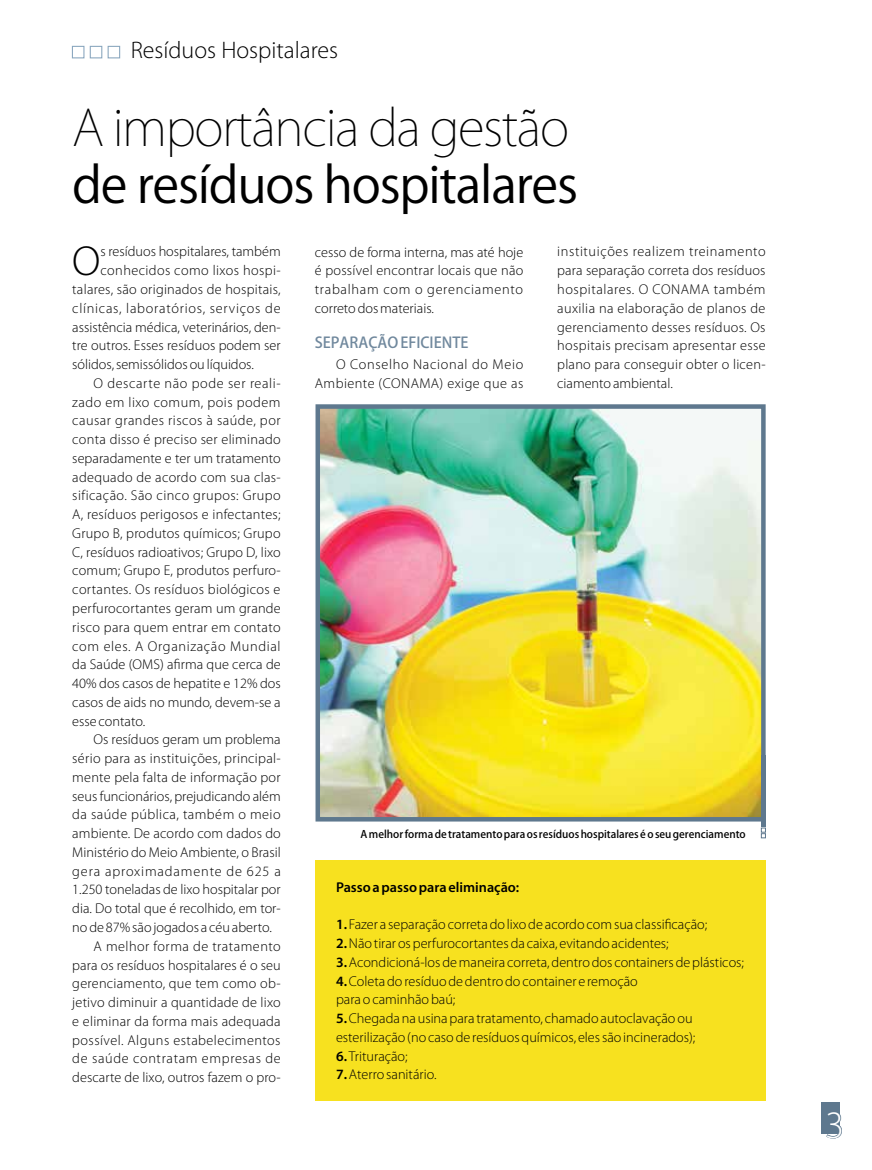
<style>
.page{position:relative;width:872px;height:1170px;background:#fff}
.page>*{position:absolute;margin:0;border:0;box-sizing:border-box;transform-origin:0 0}
.t1{font:49.5px "Koz Go Pro";letter-spacing:-.025em;color:#000}
.t2{font:200 49.5px "Koz Go Pro";letter-spacing:-.03em;color:#000}
.t3{font:300 42px "Myriad Pro";color:#000}
.t4{font:300 39px "Myriad Pro";color:#fff}
.t5{font:300 24px "Myriad Pro";color:#000}
.t6{font:500 15px "Koz Go Pro";color:#70889d}
.t7{font:300 14.25px/18.8px "Myriad Pro";letter-spacing:.005em;color:#000;text-align:justify}
.t8{font:300 14.25px/18.8px "Myriad Pro";letter-spacing:.03em;color:#000;text-align:right}
.t9{font:300 14.25px "Myriad Pro";letter-spacing:.035em;color:#000}
.t10{font:300 14.25px "Myriad Pro";letter-spacing:.025em;color:#000}
.t11{font:300 14.25px "Myriad Pro";letter-spacing:.045em;color:#000}
.t12{font:300 14.25px "Myriad Pro";letter-spacing:.05em;color:#000}
.t13{font:600 14.25px "Myriad Pro";color:#000}
.t14{font:300 14.25px "Myriad Pro";letter-spacing:.04em;color:#000}
.t15{font:300 14.25px "Myriad Pro";letter-spacing:.06em;color:#000}
.t16{font:500 10.5px "Koz Go Pro";color:#000}
.s1{font-weight:600}
</style>
<div class="page">
<div style="left:821px;top:1102px;width:19px;height:31px;background:#5e788e"></div>
<svg style="left:825px;top:1114px;width:17px;height:24px"></svg>
<div style="left:72px;top:46px;width:12px;height:12px;border:1px solid #89a6be"></div>
<div style="left:90px;top:46px;width:12px;height:12px;border:1px solid #89a6be"></div>
<div style="left:108px;top:46px;width:12px;height:12px;border:1px solid #89a6be"></div>
<img style="left:320px;top:409px;width:440px;height:407px">
<div style="left:315px;top:404px;width:450px;height:417px;border:4px solid #5e788e"></div>
<div style="left:315px;top:859px;width:450px;height:241px;background:#f7e11f"></div>
<hr style="left:761px;top:755px;width:4px;height:71px;background:#5e788e">
<svg style="left:761px;top:827px;width:4px;height:11px"></svg>
<h3 class="t5" style="left:131px;top:36px;width:209px">Resíduos Hospitalares</h3>
<h1 class="t2" style="left:72px;top:95px;width:498px">A importância da gestão</h1>
<h1 class="t1" style="left:72px;top:153px;width:507px">de resíduos hospitalares</h1>
<h2 class="t3" style="left:72px;top:236px;width:30px">O</h2>
<p class="t7" style="left:101px;top:242px;width:182px">s resíduos hospitalares, também</p>
<p class="t7" style="left:315px;top:242px;width:210px">cesso de forma interna, mas até hoje é possível encontrar locais que não trabalham com o gerenciamento correto dos materiais.</p>
<p class="t6" style="left:315px;top:333px;width:155px">Separação eficiente</p>
<p class="t8" style="left:315px;top:355px;width:210px">O Conselho Nacional do Meio<br>Ambiente (CONAMA) exige que as</p>
<p class="t7" style="left:557px;top:242px;width:210px">instituições realizem treinamento para separação correta dos resíduos hospitalares. O CONAMA também auxilia na elaboração de planos de gerenciamento desses resíduos. Os hospitais precisam apresentar esse plano para conseguir obter o licen&shy;ciamento ambiental.</p>
<p class="t8" style="left:101px;top:261px;width:182px">conhecidos como lixos hospi-</p>
<p class="t7" style="left:72px;top:280px;width:210px">talares, são originados de hospitais,</p>
<p class="t12" style="left:72px;top:299px;width:210px">clínicas, laboratórios, serviços de</p>
<p class="t7" style="left:72px;top:317px;width:210px">assistência médica, veterinários, den-</p>
<p class="t7" style="left:72px;top:336px;width:210px">tre outros. Esses resíduos podem ser</p>
<p class="t7" style="left:72px;top:355px;width:183px">sólidos, semissólidos ou líquidos.</p>
<p class="t14" style="left:94px;top:374px;width:189px">O descarte não pode ser reali-</p>
<p class="t9" style="left:72px;top:393px;width:210px">zado em lixo comum, pois podem</p>
<p class="t9" style="left:72px;top:412px;width:210px">causar grandes riscos à saúde, por</p>
<p class="t7" style="left:72px;top:430px;width:210px">conta disso é preciso ser eliminado</p>
<p class="t7" style="left:72px;top:448px;width:210px">separadamente e ter um tratamento</p>
<p class="t7" style="left:72px;top:467px;width:210px">adequado de acordo com sua clas-</p>
<p class="t8" style="left:72px;top:486px;width:210px">sificação. São cinco grupos: Grupo</p>
<p class="t7" style="left:72px;top:505px;width:210px">A, resíduos perigosos e infectantes;</p>
<p class="t7" style="left:72px;top:523px;width:210px">Grupo B, produtos químicos; Grupo</p>
<p class="t7" style="left:72px;top:542px;width:210px">C, resíduos radioativos; Grupo D, lixo</p>
<p class="t7" style="left:72px;top:561px;width:210px">comum; Grupo E, produtos perfuro-</p>
<p class="t10" style="left:72px;top:581px;width:210px">cortantes. Os resíduos biológicos e</p>
<p class="t7" style="left:72px;top:598px;width:210px">perfurocortantes geram um grande</p>
<p class="t10" style="left:72px;top:618px;width:210px">risco para quem entrar em contato</p>
<p class="t11" style="left:72px;top:637px;width:210px">com eles. A Organização Mundial</p>
<p class="t7" style="left:72px;top:655px;width:210px">da Saúde (OMS) afirma que cerca de</p>
<p class="t7" style="left:72px;top:673px;width:210px">40% dos casos de hepatite e 12% dos</p>
<p class="t7" style="left:72px;top:692px;width:210px">casos de aids no mundo, devem-se a</p>
<p class="t7" style="left:72px;top:711px;width:74px">esse contato.</p>
<p class="t7" style="left:94px;top:730px;width:189px">Os resíduos geram um problema</p>
<p class="t7" style="left:72px;top:748px;width:210px">sério para as instituições, principal-</p>
<p class="t7" style="left:72px;top:767px;width:210px">mente pela falta de informação por</p>
<p class="t7" style="left:72px;top:786px;width:210px">seus funcionários, prejudicando além</p>
<p class="t9" style="left:72px;top:806px;width:210px">da saúde pública, também o meio</p>
<p class="t7" style="left:72px;top:823px;width:210px">ambiente. De acordo com dados do</p>
<p class="t7" style="left:72px;top:842px;width:210px">Ministério do Meio Ambiente, o Brasil</p>
<p class="t15" style="left:72px;top:862px;width:210px">gera aproximadamente de 625 a</p>
<p class="t7" style="left:72px;top:880px;width:210px">1.250 toneladas de lixo hospitalar por</p>
<p class="t7" style="left:72px;top:898px;width:210px">dia. Do total que é recolhido, em tor-</p>
<p class="t7" style="left:72px;top:917px;width:201px">no de 87% são jogados a céu aberto.</p>
<p class="t9" style="left:94px;top:937px;width:189px">A melhor forma de tratamento</p>
<p class="t7" style="left:72px;top:955px;width:210px">para os resíduos hospitalares é o seu</p>
<p class="t7" style="left:72px;top:973px;width:210px">gerenciamento, que tem como ob-</p>
<p class="t7" style="left:72px;top:992px;width:210px">jetivo diminuir a quantidade de lixo</p>
<p class="t7" style="left:72px;top:1011px;width:210px">e eliminar da forma mais adequada</p>
<p class="t8" style="left:72px;top:1030px;width:210px">possível. Alguns estabelecimentos</p>
<p class="t11" style="left:72px;top:1049px;width:210px">de saúde contratam empresas de</p>
<p class="t7" style="left:72px;top:1067px;width:210px">descarte de lixo, outros fazem o pro-</p>
<p class="t16" style="left:360px;top:827px;width:386px">A melhor forma de tratamento para os resíduos hospitalares é o seu gerenciamento</p>
<p class="t13" style="left:336px;top:877px;width:185px">Passo a passo para eliminação:</p>
<p class="t7" style="left:336px;top:915px;width:373px"><span class="s1">1.</span> Fazer a separação correta do lixo de acordo com sua classificação;</p>
<p class="t7" style="left:336px;top:933px;width:334px"><span class="s1">2.</span> Não tirar os perfurocortantes da caixa, evitando acidentes;</p>
<p class="t7" style="left:336px;top:952px;width:409px"><span class="s1">3.</span> Acondicioná-los de maneira correta, dentro dos containers de plásticos;</p>
<p class="t7" style="left:336px;top:971px;width:303px"><span class="s1">4.</span> Coleta do resíduo de dentro do container e remoção para o caminhão baú;</p>
<p class="t7" style="left:336px;top:1008px;width:361px"><span class="s1">5.</span> Chegada na usina para tratamento, chamado autoclavação ou esterilização (no caso de resíduos químicos, eles são incinerados);</p>
<p class="t7" style="left:336px;top:1046px;width:73px"><span class="s1">6.</span> Trituração;</p>
<p class="t7" style="left:336px;top:1065px;width:102px"><span class="s1">7.</span> Aterro sanitário.</p>
<h3 class="t4" style="left:825px;top:1101px;width:21px">3</h3>
</div>
